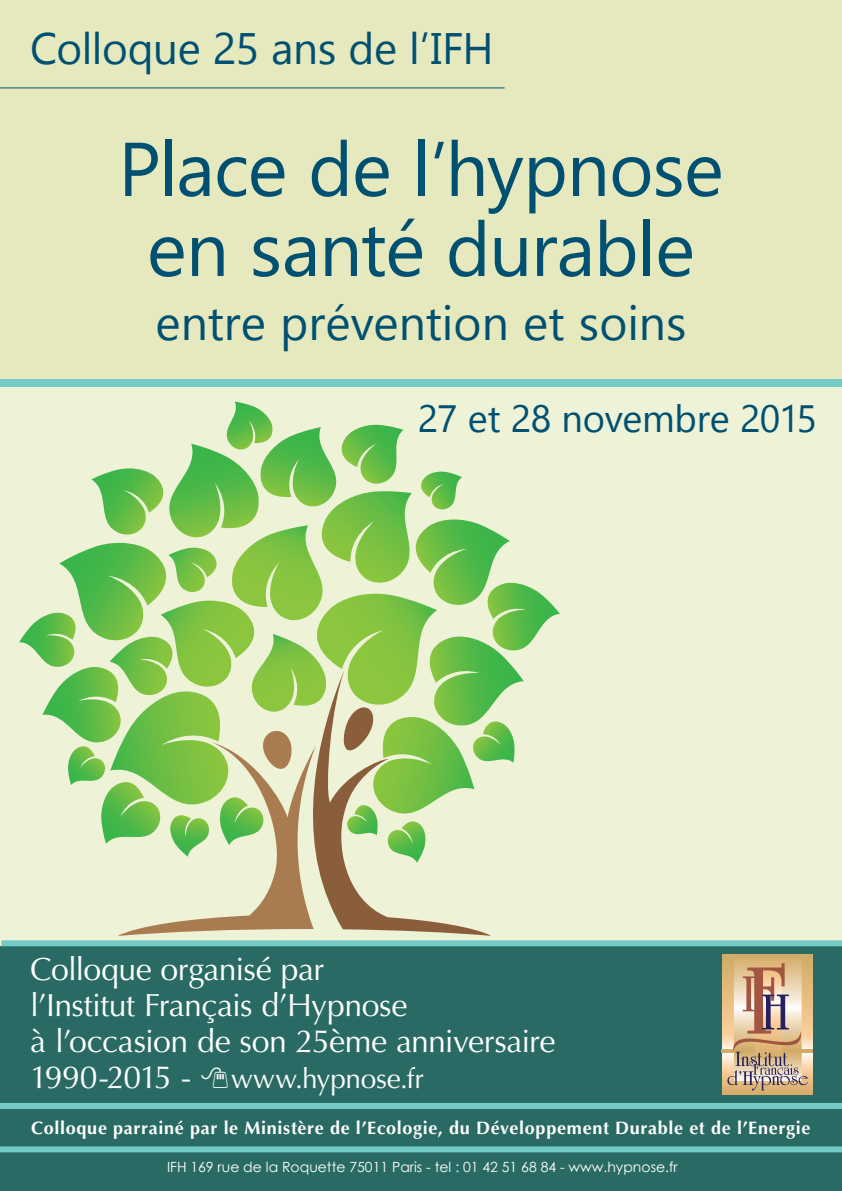
<style>
.page{position:relative;width:842px;height:1191px;background:#fff}
.page>*{position:absolute;margin:0;border:0;box-sizing:border-box;transform-origin:0 0}
.t1{font:76px/80px "Gadugi";letter-spacing:-.015em;color:#005072;text-align:center}
.t2{font:48px "Gadugi";color:#005072}
.t3{font:44px "Gadugi";letter-spacing:-.01em;color:#005072}
.t4{font:38px "Gadugi";letter-spacing:-.015em;color:#005072}
.t5{font:32px/36px "Optima";letter-spacing:-.02em;color:#fff}
.t6{font:28px "Optima";letter-spacing:-.01em;color:#fff}
.t7{font:700 18px "Optima";letter-spacing:.04em;color:#fff}
.t8{font:14px "Century Gothic";color:#fff}
.s1{font-size:32px}
</style>
<div class="page">
<div style="left:1px;top:0;width:841px;height:393px;background:#e6e9be"></div>
<div style="left:0;top:379px;width:842px;height:712px;background:#eef2d7"></div>
<div style="left:1px;top:946px;width:841px;height:245px;background:#296b64"></div>
<div style="left:0;top:379px;width:842px;height:8px;background:#73cac6"></div>
<svg style="left:722px;top:954px;width:90px;height:140px;background:#e7c088"></svg>
<hr style="left:721px;top:1049px;width:91px;height:3px;background:#d3ab66">
<svg style="left:727px;top:954px;width:81px;height:136px;background:#cead8c"></svg>
<div style="left:0;top:1103px;width:842px;height:6px;background:#73cac6"></div>
<hr style="left:0;top:87px;width:505px;height:1px;background:#005072">
<svg style="left:19px;top:401px;width:541px;height:535px"></svg>
<div style="left:1px;top:940px;width:841px;height:6px;background:#73cac6"></div>
<div style="left:0;top:1146px;width:842px;height:6px;background:#73cac6"></div>
<h3 class="t3" style="left:30px;top:22px;width:465px">Colloque 25 ans de l’IFH</h3>
<h1 class="t1" style="left:118px;top:129px;width:607px">Place de l’hypnose en santé durable</h1>
<h2 class="t2" style="left:155px;top:294px;width:533px">entre prévention et soins</h2>
<p class="t4" style="left:418px;top:396px;width:401px">27 et 28 novembre 2015</p>
<p class="t5" style="left:30px;top:951px;width:527px">Colloque organisé par<br>l’Institut Français d’Hypnose<br>à l’occasion de son 25ème anniversaire</p>
<p class="t6" style="left:30px;top:1062px;width:395px"><span class="s1">1990-2015 -</span> www.hypnose.fr</p>
<p class="t7" style="left:31px;top:1117px;width:781px">Colloque parrainé par le Ministère de l’Ecologie, du Développement Durable et de l’Energie</p>
<p class="t8" style="left:167px;top:1157px;width:512px">IFH 169 rue de la Roquette 75011 Paris - tel : 01 42 51 68 84 - www.hypnose.fr</p>
</div>
